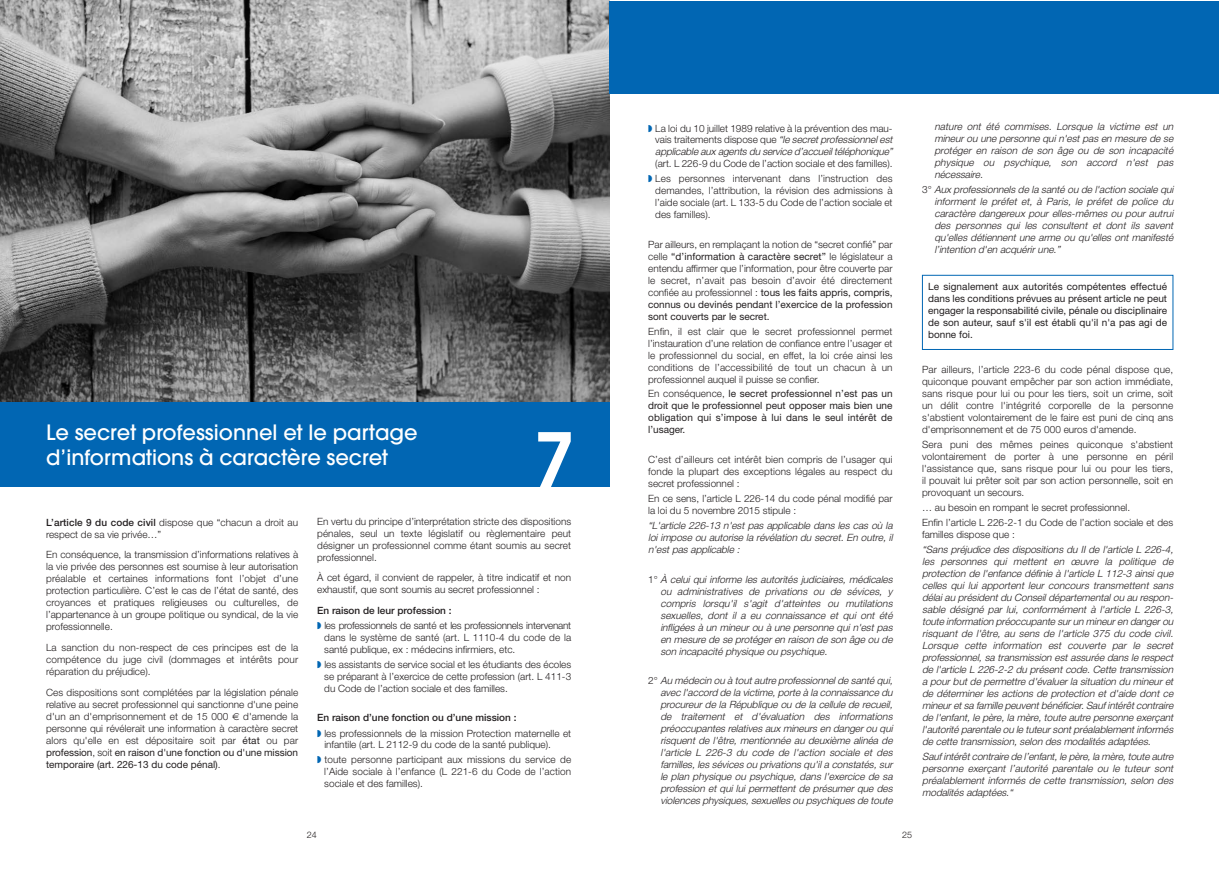
<style>
.page{position:relative;width:1219px;height:871px;background:#fff}
.page>*{position:absolute;margin:0;border:0;box-sizing:border-box;transform-origin:0 0}
.t1{font:600 74.6px "Avant Garde";color:#fff}
.t2{font:500 21px/25.2px "Avant Garde";color:#fff}
.t3{font:300 10px/12px "Helvetica Neue";color:#231f20;text-align:justify}
.t4{font:italic 300 10px/12px "Helvetica Neue";color:#231f20;text-align:justify}
.t5{font:10px/12px "Helvetica Neue";color:#231f20;text-align:justify}
.t6{font:500 10px "Helvetica Neue";color:#231f20}
.t7{font:300 9px "Helvetica Neue";color:#231f20}
.s1{font-weight:500}
.s2{font-weight:400}
.s3{font-style:normal}
.s4{font-weight:300}
</style>
<div class="page">
<img style="left:0;top:0;width:609px;height:402px">
<div style="left:0;top:402px;width:609px;height:84px;background:#0166b3"></div>
<div style="left:922px;top:275px;width:251px;height:74px;border:1px solid #0166b3"></div>
<div style="left:609px;top:1px;width:610px;height:93px;background:#0166b3"></div>
<h2 class="t2" style="left:46px;top:421px;width:373px">Le secret professionnel et le partage d’informations à caractère secret</h2>
<h1 class="t1" style="left:534px;top:432px;width:43px">7</h1>
<p class="t3" style="left:46px;top:517px;width:254px"><span class="s1">L’article 9 du code civil</span> dispose que “chacun a droit au respect de sa vie privée…”</p>
<p class="t3" style="left:46px;top:549px;width:254px">En conséquence, la transmission d’informations relatives à la vie privée des personnes est soumise à leur autorisation préalable et certaines informations font l’objet d’une protection particulière. C’est le cas de l’état de santé, des croyances et pratiques religieuses ou culturelles, de l’appartenance à un groupe politique ou syndical, de la vie professionnelle.</p>
<p class="t3" style="left:46px;top:642px;width:254px">La sanction du non-respect de ces principes est de la compétence du juge civil (dommages et intérêts pour réparation du préjudice).</p>
<p class="t3" style="left:46px;top:686px;width:254px">Ces dispositions sont complétées par la législation pénale relative au secret professionnel qui sanctionne d'une peine d'un an d'emprisonnement et de 15 000</p>
<p class="t3" style="left:317px;top:516px;width:255px">En vertu du principe d’interprétation stricte des dispositions pénales, seul un texte législatif ou règlementaire peut désigner un professionnel comme étant soumis au secret professionnel.</p>
<p class="t3" style="left:317px;top:572px;width:255px">À cet égard, il convient de rappeler, à titre indicatif et non exhaustif, que sont soumis au secret professionnel :</p>
<p class="t6" style="left:317px;top:606px;width:136px">En raison de leur profession :</p>
<p class="t3" style="left:324px;top:620px;width:248px">les professionnels de santé et les professionnels intervenant dans le système de santé (art. L 1110-4 du code de la santé publique, ex : médecins infirmiers, etc.</p>
<p class="t3" style="left:324px;top:659px;width:248px">les assistants de service social et les étudiants des écoles se préparant à l’exercice de cette profession (art. L 411-3 du Code de l’action sociale et des familles.</p>
<p class="t6" style="left:317px;top:713px;width:201px">En raison d’une fonction ou d’une mission :</p>
<p class="t3" style="left:324px;top:728px;width:248px;line-height:11.5px">les professionnels de la mission Protection maternelle et infantile (art. L 2112-9 du code de la santé publique).</p>
<p class="t3" style="left:324px;top:754px;width:248px">toute personne participant aux missions du service de l’Aide sociale à l’enfance (L 221-6 du Code de l’action sociale et des familles).</p>
<p class="t3" style="left:46px;top:710px;width:254px;text-indent:197px">d'amende la personne qui révélerait une information à caractère secret alors qu'elle en est dépositaire soit par <span class="s2">état</span> ou par <span class="s2">profession</span>, soit <span class="s2">en raison d'une fonction ou d'une mission temporaire (art. 226-13 du code pénal)</span>.</p>
<p class="t4" style="left:655px;top:123px;width:241px;text-align:left"><span class="s3">La loi du 10 juillet 1989 relative à la prévention des mau&shy;vais traitements dispose que</span> “le secretprofessionnelest applicable aux agents du service d’accueiltéléphonique”</p>
<p class="t3" style="left:655px;top:157px;width:239px;line-height:15.3px">(art. L 226-9 du Code de l’action sociale et des familles).<br>Les personnes intervenant dans l’instruction des</p>
<p class="t3" style="left:655px;top:185px;width:239px">demandes, l’attribution, la révision des admissions à l’aide sociale (art. L 133-5 du Code de l’action sociale et des familles).</p>
<p class="t3" style="left:648px;top:239px;width:246px">Par ailleurs, en remplaçant la notion de “secret confié” par celle <span class="s2">“d’information à caractère secret”</span> le législateur a entendu affirmer que l’information, pour être couverte par le secret, n’avait pas besoin d’avoir été directement confiée au professionnel : <span class="s2">tous les faits appris, compris, connus ou devinés pendant l’exercice de la profession sont couverts par le secret.</span></p>
<p class="t3" style="left:648px;top:326px;width:246px">Enfin, il est clair que le secret professionnel permet l’instauration d’une relation de confiance entre l’usager et le professionnel du social, en effet, la loi crée ainsi les conditions de l’accessibilité de tout un chacun à un professionnel auquel il puisse se confier.</p>
<p class="t5" style="left:648px;top:388px;width:246px"><span class="s4">En conséquence,</span> le secret professionnel n’est pas un droit que le professionnel peut opposer mais bien une obligation qui s’impose à lui dans le seul intérêt de l’usager.</p>
<p class="t3" style="left:648px;top:454px;width:246px">C’est d’ailleurs cet intérêt bien compris de l’usager qui fonde la plupart des exceptions légales au respect du secret professionnel :</p>
<p class="t3" style="left:648px;top:493px;width:246px">En ce sens, l’article L 226-14 du code pénal modifié par la loi du 5 novembre 2015 stipule :</p>
<p class="t4" style="left:648px;top:520px;width:248px">“L 'article 226-13 n'est pas applicable dans les cas où la loi impose ou autorise la révélation du secret. En outre, il n'est pas applicable :</p>
<p class="t4" style="left:660px;top:573px;width:236px;text-align:left;text-indent:-12px"><span class="s3">1 °</span> À celui qui informe les autorités judiciaires, médicales ou administratives de privations ou de sévices, y compris lorsqu'il s'agit d'atteintes ou mutilations sexuelles, dont il a eu connaissance et qui ont été infligées à un mineur ou à une personne qui n'est pas en mesure de se protéger en raison de son âge ou de son incapacité physique ou psychique.</p>
<p class="t4" style="left:660px;top:675px;width:236px;text-indent:-12px"><span class="s3">2 °</span> Au médecin ou à toutautre professionnelde santé qui, avec l'accord de la victime,porte à la connaissance du procureur de la République ou de la cellule de recueil, de traitement et d'évaluation des informations préoccupantes relatives aux mineurs en danger ou qui risquent de l'être, mentionnée au deuxième alinéa de l'article L 226-3 du code de l'action sociale et des familles, les sévices ou privations qu'il a constatés, sur le plan physique ou psychique, dans l'exercice de sa profession et qui lui permettent de présumer que des violences physiques,sexuelles ou psychiques de toute</p>
<p class="t7" style="left:307px;top:831px;width:11px">24</p>
<p class="t7" style="left:902px;top:831px;width:11px">25</p>
<p class="t4" style="left:934px;top:122px;width:242px">nature ont été commises. Lorsque la victime est un mineur ou une personne qui n'est pas en mesure de se protéger en raison de son âge ou de son incapacité physique ou psychique, son accord n'est pas nécessaire.</p>
<p class="t4" style="left:934px;top:185px;width:242px;text-indent:-12px"><span class="s3">3 °</span> Aux professionnels de la santé ou de l'action sociale qui informent le préfet et, à Paris, le préfet de police du caractère dangereux pour elles-mêmes ou pour autrui des personnes qui les consultent et dont ils savent qu'elles détiennent une arme ou qu'elles ont manifesté l’intention d'en acquérir une.”</p>
<p class="t5" style="left:928px;top:282px;width:240px">Le signalement aux autorités compétentes effectué dans les conditions prévues au présent article ne peut engager la responsabilité civile, pénale ou disciplinaire de son auteur, sauf s'il est établi qu'il n'a pas agi de bonne foi.</p>
<p class="t3" style="left:922px;top:364px;width:253px">Par ailleurs, l’article 223-6 du code pénal dispose que, quiconque pouvant empêcher par son action immédiate, sans risque pour lui ou pour les tiers, soit un crime, soit un délit contre l'intégrité corporelle de la personne s'abstient volontairement de le faire est puni de cinq ans d'emprisonnement et de 75 000 euros d'amende.</p>
<p class="t3" style="left:922px;top:439px;width:253px">Sera puni des mêmes peines quiconque s'abstient volontairement de porter à une personne en péril l'assistance que, sans risque pour lui ou pour les tiers, il pouvait lui prêter soit par son action personnelle, soit en provoquant un secours.</p>
<p class="t3" style="left:922px;top:500px;width:253px;line-height:14.8px">… au besoin en rompant le secret professionnel.<br>Enfin l’article L 226-2-1 du Code de l’action sociale et des</p>
<p class="t3" style="left:922px;top:529px;width:94px">familles dispose que :</p>
<p class="t4" style="left:922px;top:544px;width:254px">“Sans préjudice des dispositions du II de l'article L 226-4, les personnes qui mettent en œuvre la politique de protection de l'enfance définie à l'article L 112-3 ainsi que celles qui lui apportent leur concours transmettent sans délai au président du Conseil départemental ou au respon&shy;sable désigné par lui, conformément à l'article L 226-3, toute information préoccupante surun mineuren dangerou risquant de l'être, au sens de l'article 375 du code civil.<br>Lorsque cette information est couverte par le secret professionnel, sa transmission est assurée dans le respect de l'article L 226-2-2 du présent code. Cette transmission a pour but de permettre d'évaluer la situation du mineur et de déterminer les actions de protection et d'aide dont ce mineuretsa famille peuventbénéficier.Sauf intérêtcontraire de l'enfant, le père, la mère, toute autre personne exerçant l'autorité parentale ou le tuteursontpréalablementinformés de cette transmission, selon des modalités adaptées.</p>
<p class="t4" style="left:922px;top:750px;width:254px">Sauf intérêtcontraire de l’enfant,le père,la mère,toute autre personne exerçant l’autorité parentale ou le tuteur sont préalablement informés de cette transmission, selon des modalités adaptées.“</p>
</div>
